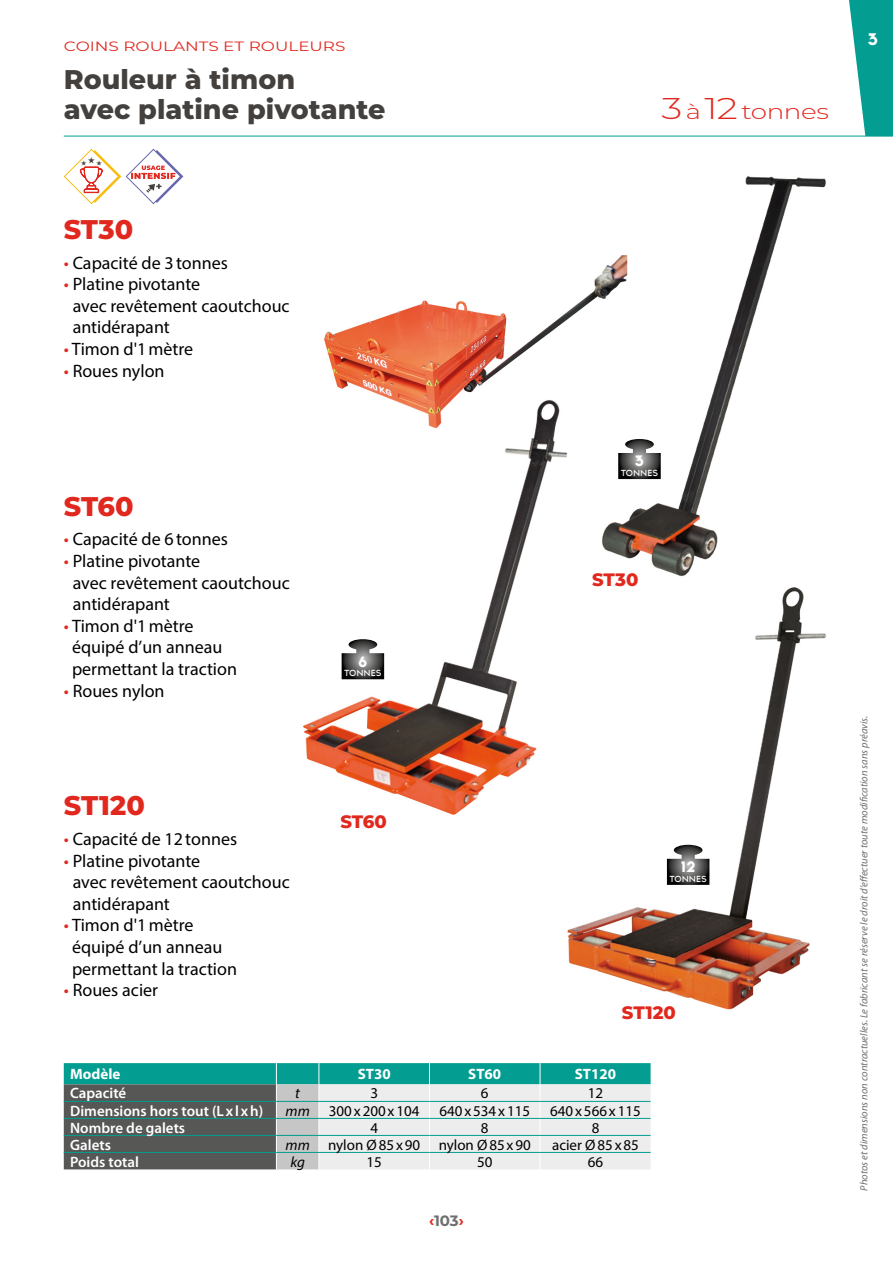
<style>
.page{position:relative;width:893px;height:1263px;background:#fff}
.page>*{position:absolute;margin:0;border:0;box-sizing:border-box;transform-origin:0 0}
.Designation{font:800 27px "Montserrat";color:#43403d}
.Ref_Titre{font:800 27px "Montserrat";color:#e1281e}
.Ref_Titre-2{font:300 21px "Montserrat";letter-spacing:-.015em;color:#e1281e;scale:1.25 1}
.Texte_Avantages{font:18px/21.6px "Myriad Pro";color:#000}
.Nom_ref{font:800 18px "Montserrat";color:#e1281e}
.t1{font:15px "Myriad Pro";color:#000}
.t2{font:600 15px "Myriad Pro";color:#fff}
.t3{font:700 15px "Myriad Pro";color:#fff}
.t4{font:italic 15px "Myriad Pro";color:#000}
.t5{font:700 15px "Montserrat";color:#706f6f}
.t6{font:800 15px "TYPOGRAPHPRO";color:#fff}
.t7{font:13.5px "Montserrat";color:#e1281e;scale:1.25 1}
.Nom_ref-2{font:800 13.5px "TYPOGRAPHPRO";color:#fff}
.t8{font:italic 10.5px "Myriad Pro";color:#706f6f}
.Nom_ref-3{font:600 7.8px "TYPOGRAPHPRO";color:#fff}
.s1{font-size:30px}
.s2{color:#e1281e}
</style>
<div class="page">
<svg style="left:844px;top:0;width:49px;height:136px"></svg>
<hr style="left:64px;top:136px;width:829px;height:1px;background:#049d91">
<svg style="left:64px;top:1063px;width:587px;height:106px;background:#8fafac"></svg>
<hr style="left:64px;top:1101px;width:212px;height:1px;background:#049d91">
<hr style="left:276px;top:1101px;width:43px;height:1px;background:#049d91">
<hr style="left:319px;top:1101px;width:110px;height:1px;background:#049d91">
<hr style="left:429px;top:1101px;width:111px;height:1px;background:#049d91">
<hr style="left:540px;top:1101px;width:111px;height:1px;background:#049d91">
<hr style="left:64px;top:1118px;width:212px;height:1px;background:#049d91">
<hr style="left:276px;top:1118px;width:43px;height:1px;background:#049d91">
<hr style="left:319px;top:1118px;width:110px;height:1px;background:#049d91">
<hr style="left:429px;top:1118px;width:111px;height:1px;background:#049d91">
<hr style="left:540px;top:1118px;width:111px;height:1px;background:#049d91">
<hr style="left:64px;top:1135px;width:212px;height:1px;background:#049d91">
<hr style="left:276px;top:1135px;width:43px;height:1px;background:#049d91">
<hr style="left:319px;top:1135px;width:110px;height:1px;background:#049d91">
<hr style="left:429px;top:1135px;width:111px;height:1px;background:#049d91">
<hr style="left:540px;top:1135px;width:111px;height:1px;background:#049d91">
<hr style="left:64px;top:1152px;width:212px;height:1px;background:#049d91">
<hr style="left:276px;top:1152px;width:43px;height:1px;background:#049d91">
<hr style="left:319px;top:1152px;width:110px;height:1px;background:#049d91">
<hr style="left:429px;top:1152px;width:111px;height:1px;background:#049d91">
<hr style="left:540px;top:1152px;width:111px;height:1px;background:#049d91">
<img style="left:602px;top:176px;width:224px;height:401px">
<svg style="left:618px;top:439px;width:43px;height:40px"></svg>
<img style="left:567px;top:587px;width:259px;height:423px">
<svg style="left:667px;top:845px;width:42px;height:40px;background:#6b6b6a"></svg>
<img style="left:303px;top:432px;width:271px;height:388px">
<svg style="left:342px;top:639px;width:42px;height:40px"></svg>
<img style="left:324px;top:255px;width:303px;height:177px">
<svg style="left:63px;top:148px;width:120px;height:57px"></svg>
<p class="t7" style="left:64px;top:37px;width:227px">COINS ROULANTS ET ROULEURS</p>
<p class="Designation" style="left:64px;top:60px;width:233px">Rouleur à timon</p>
<p class="Designation" style="left:64px;top:90px;width:323px">avec platine pivotante</p>
<p class="Ref_Titre-2" style="left:661px;top:97px;width:136px"><span class="s1">3</span> à <span class="s1">12</span> tonnes</p>
<p class="t6" style="left:868px;top:28px;width:12px">3</p>
<p class="Ref_Titre" style="left:64px;top:209px;width:71px">ST30</p>
<p class="Texte_Avantages" style="left:64px;top:252px;width:166px"><span class="s2">•</span> Capacité de 3tonnes</p>
<p class="Texte_Avantages" style="left:73px;top:273px;width:219px;text-indent:-9px"><span class="s2">•</span> Platine pivotante<br>avec revêtement caoutchouc antidérapant</p>
<p class="Texte_Avantages" style="left:64px;top:338px;width:131px"><span class="s2">•</span> Timon d'1mètre</p>
<p class="Texte_Avantages" style="left:64px;top:360px;width:102px"><span class="s2">•</span> Roues nylon</p>
<p class="Ref_Titre" style="left:64px;top:486px;width:71px">ST60</p>
<p class="Texte_Avantages" style="left:64px;top:528px;width:166px"><span class="s2">•</span> Capacité de 6tonnes</p>
<p class="Texte_Avantages" style="left:73px;top:550px;width:219px;text-indent:-9px"><span class="s2">•</span> Platine pivotante<br>avec revêtement caoutchouc antidérapant</p>
<p class="Texte_Avantages" style="left:72px;top:615px;width:167px;text-indent:-8px"><span class="s2">•</span> Timon d'1mètre équipé d’un anneau permettant la traction</p>
<p class="Texte_Avantages" style="left:64px;top:679px;width:102px"><span class="s2">•</span> Roues nylon</p>
<p class="Ref_Titre" style="left:64px;top:786px;width:82px">ST120</p>
<p class="Texte_Avantages" style="left:64px;top:828px;width:175px"><span class="s2">•</span> Capacité de 12tonnes</p>
<p class="Texte_Avantages" style="left:73px;top:849px;width:219px;text-indent:-9px"><span class="s2">•</span> Platine pivotante<br>avec revêtement caoutchouc antidérapant</p>
<p class="Texte_Avantages" style="left:72px;top:914px;width:167px;text-indent:-8px"><span class="s2">•</span> Timon d'1mètre équipé d’un anneau permettant la traction</p>
<p class="Texte_Avantages" style="left:64px;top:979px;width:96px"><span class="s2">•</span> Roues acier</p>
<p class="Nom_ref-2" style="left:358px;top:651px;width:11px">6</p>
<p class="Nom_ref-3" style="left:344px;top:668px;width:39px">TONNES</p>
<p class="Nom_ref" style="left:340px;top:808px;width:48px">ST60</p>
<p class="Nom_ref-2" style="left:635px;top:451px;width:11px">3</p>
<p class="Nom_ref-3" style="left:621px;top:468px;width:39px">TONNES</p>
<p class="Nom_ref" style="left:592px;top:566px;width:48px">ST30</p>
<p class="Nom_ref-2" style="left:681px;top:857px;width:16px">12</p>
<p class="Nom_ref-3" style="left:669px;top:873px;width:39px">TONNES</p>
<p class="Nom_ref" style="left:622px;top:999px;width:55px">ST120</p>
<p class="t3" style="left:70px;top:1064px;width:52px">Modèle</p>
<p class="t3" style="left:358px;top:1064px;width:34px">ST30</p>
<p class="t3" style="left:468px;top:1064px;width:34px">ST60</p>
<p class="t3" style="left:575px;top:1064px;width:43px">ST120</p>
<p class="t2" style="left:70px;top:1084px;width:58px">Capacité</p>
<p class="t4" style="left:295px;top:1084px;width:6px">t</p>
<p class="t1" style="left:370px;top:1084px;width:9px">3</p>
<p class="t1" style="left:481px;top:1084px;width:9px">6</p>
<p class="t1" style="left:588px;top:1084px;width:17px">12</p>
<p class="t2" style="left:70px;top:1101px;width:195px">Dimensions hors tout (L x l xh)</p>
<p class="t4" style="left:286px;top:1101px;width:26px">mm</p>
<p class="t1" style="left:329px;top:1101px;width:92px">300x200x104</p>
<p class="t1" style="left:439px;top:1101px;width:92px">640x534x115</p>
<p class="t1" style="left:550px;top:1101px;width:92px">640x566x115</p>
<p class="t2" style="left:70px;top:1118px;width:117px">Nombre de galets</p>
<p class="t1" style="left:370px;top:1118px;width:9px">4</p>
<p class="t1" style="left:481px;top:1118px;width:9px">8</p>
<p class="t1" style="left:592px;top:1118px;width:9px">8</p>
<p class="t2" style="left:70px;top:1135px;width:42px">Galets</p>
<p class="t4" style="left:286px;top:1135px;width:26px">mm</p>
<p class="t1" style="left:328px;top:1135px;width:94px">nylon Ø85x90</p>
<p class="t1" style="left:439px;top:1135px;width:94px">nylon Ø85x90</p>
<p class="t1" style="left:552px;top:1135px;width:88px">acier Ø85x85</p>
<p class="t2" style="left:70px;top:1152px;width:70px">Poids total</p>
<p class="t4" style="left:290px;top:1152px;width:16px">kg</p>
<p class="t1" style="left:366px;top:1152px;width:17px">15</p>
<p class="t1" style="left:477px;top:1152px;width:17px">50</p>
<p class="t1" style="left:588px;top:1152px;width:17px">66</p>
<p class="t5" style="left:429px;top:1210px;width:36px"><span class="s2">‹</span>103<span class="s2">›</span></p>
<p class="t8" style="left:857px;top:1191px;width:477px;rotate:-90deg">Photos et dimensions non contractuelles. Le fabricant se réserve le droit d’effectuer toute modification sans préavis.</p>
</div>
